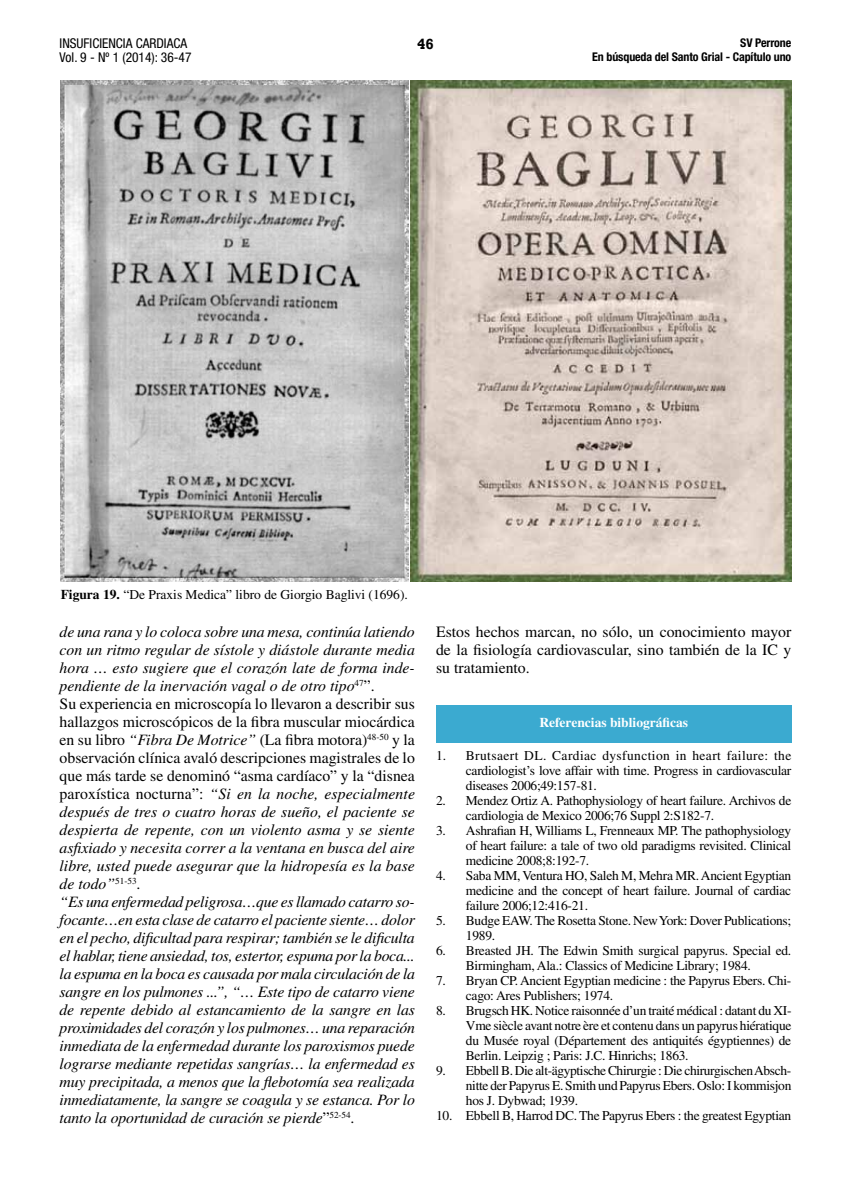
<style>
.page{position:relative;width:851px;height:1191px;background:#fff}
.page>*{position:absolute;margin:0;border:0;box-sizing:border-box;transform-origin:0 0}
.t1{font:italic 15.75px/18px "Times LT Std";letter-spacing:-.01em;color:#000}
.t2{font:15.75px/18px "Times LT Std";color:#000;text-align:justify}
.t3{font:700 15px "Rockwell";color:#000}
.t4{font:13.5px/15px "Times LT Std";letter-spacing:-.02em;color:#000;text-align:justify}
.t5{font:13.5px "Times LT Std";color:#000}
.t6{font:condensed 13.5px/14.4px "Helvetica Neue LT Std";color:#000}
.t7{font:700 13.5px "Times LT Std";color:#fff}
.t8{font:700 condensed 12px/14.4px "Helvetica Neue LT Std";letter-spacing:-.01em;color:#000;text-align:right}
.s1{font-weight:700}
.s2{font-style:normal}
</style>
<div class="page">
<div style="left:436px;top:705px;width:355px;height:38px;background:#3baad0"></div>
<img style="left:61px;top:80px;width:730px;height:502px">
<p class="t6" style="left:60px;top:36px;width:133px">INSUFICIENCIA CARDIACA<br>Vol. 9 - Nº 1 (2014): 36-47</p>
<p class="t3" style="left:417px;top:34px;width:18px">46</p>
<p class="t8" style="left:592px;top:35px;width:201px">SV Perrone<br>En búsqueda del Santo Grial - Capítulo uno</p>
<p class="t5" style="left:61px;top:587px;width:349px"><span class="s1">Figura 19.</span> “De Praxis Medica” libro de Giorgio Baglivi (1696).</p>
<p class="t1" style="left:60px;top:623px;width:357px">de una rana y lo coloca sobre una mesa, continúa latiendo con un ritmo regular de sístole y diástole durante media hora … esto sugiere que el corazón late de forma inde&shy;pendiente de la inervación vagal o de otro tipo<sup>47</sup><span class="s2">”.<br>Su experiencia en microscopía lo llevaron a describir sus hallazgos microscópicos de la fibra muscular miocárdica en su libro</span> “Fibra De Motrice” <span class="s2">(La fibra motora)</span><sup>48-50</sup> <span class="s2">y la observación clínica avaló descripciones magistrales de lo que más tarde se denominó “asma cardíaco” y la “disnea paroxística nocturna”:</span> “Si en la noche, especialmente después de tres o cuatro horas de sueño, el paciente se despierta de repente, con un violento asma y se siente asfixiado y necesita correr a la ventana en busca del aire libre, usted puede asegurar que la hidropesía es la base de todo”<sup>51-53</sup><span class="s2">.<br></span>“Es una enfermedad peligrosa…que es llamado catarro so&shy;focante…en esta clase de catarro el paciente siente… dolor en el pecho, dificultad para respirar; también se le dificulta el hablar, tiene ansiedad, tos, estertor, espuma por la boca... la espuma en la boca es causada por mala circulación de la sangre en los pulmones ...”, “… Este tipo de catarro viene de repente debido al estancamiento de la sangre en las proximidades del corazón y los pulmones… una reparación inmediata de la enfermedad durante los paroxismos puede lograrse mediante repetidas sangrías… la enfermedad es muy precipitada, a menos que la flebotomía sea realizada inmediatamente, la sangre se coagula y se estanca. Por lo tanto la oportunidad de curación se pierde<span class="s2">”</span><sup>52-54</sup><span class="s2">.</span></p>
<p class="t2" style="left:436px;top:623px;width:357px">Estos hechos marcan, no sólo, un conocimiento mayor de la fisiología cardiovascular, sino también de la IC y su tratamiento.</p>
<p class="t7" style="left:539px;top:714px;width:150px">Referencias bibliográficas</p>
<p class="t4" style="left:466px;top:748px;width:327px;text-indent:-30px">1. Brutsaert DL. Cardiac dysfunction in heart failure: the cardiologist’s love affair with time. Progress in cardiovascular diseases 2006;49:157-81.</p>
<p class="t4" style="left:466px;top:793px;width:327px;text-indent:-30px">2. Mendez Ortiz A. Pathophysiology of heart failure. Archivos de cardiologia de Mexico 2006;76 Suppl 2:S182-7.</p>
<p class="t4" style="left:466px;top:823px;width:327px;text-indent:-30px">3. Ashrafian H, Williams L, Frenneaux MP. The pathophysiology of heart failure: a tale of two old paradigms revisited. Clinical medicine 2008;8:192-7.</p>
<p class="t4" style="left:466px;top:868px;width:327px;text-indent:-30px">4. Saba MM, Ventura HO, Saleh M, Mehra MR. Ancient Egyptian medicine and the concept of heart failure. Journal of cardiac failure 2006;12:416-21.</p>
<p class="t4" style="left:466px;top:913px;width:327px;text-indent:-30px">5. Budge EAW. The Rosetta Stone. New York: Dover Publications;<br>1989.</p>
<p class="t4" style="left:466px;top:943px;width:327px;text-indent:-30px">6. Breasted JH. The Edwin Smith surgical papyrus. Special ed.<br>Birmingham, Ala.: Classics of Medicine Library; 1984.</p>
<p class="t4" style="left:466px;top:973px;width:327px;text-indent:-30px">7. Bryan CP. Ancient Egyptian medicine : the Papyrus Ebers. Chi&shy;cago: Ares Publishers; 1974.</p>
<p class="t4" style="left:466px;top:1003px;width:327px;text-indent:-30px">8. Brugsch HK. Notice raisonnée d’un traité médical : datant du XI-Vme siècle avant notre ère et contenu dans un papyrus hiératique du Musée royal (Département des antiquité s égyptiennes) de Berlin. Leipzig ; Paris: J.C. Hinrichs; 1863.</p>
<p class="t4" style="left:466px;top:1063px;width:327px;text-indent:-30px">9. Ebbell B. Die alt-ägyptische Chirurgie : Die chirurgischen Absch&shy;nitte der Papyrus E. Smith und Papyrus Ebers. Oslo: I kommisjon hos J. Dybwad; 1939.</p>
<p class="t4" style="left:436px;top:1108px;width:356px">10. Ebbell B, Harrod DC. The Papyrus Ebers : the greatest Egyptian</p>
</div>
